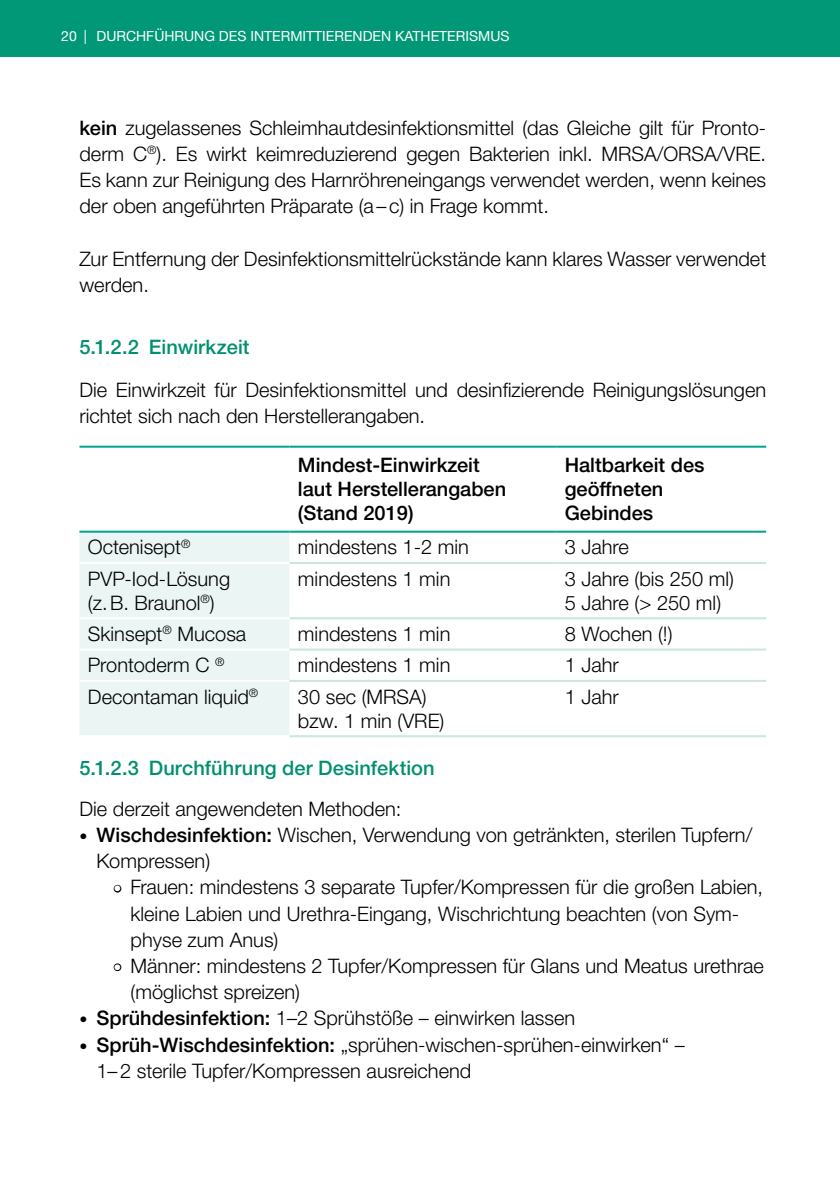
<style>
.page{position:relative;width:840px;height:1191px;background:#fff}
.page>*{position:absolute;margin:0;border:0;box-sizing:border-box;transform-origin:0 0}
.t1{font:300 20px/26.2px "Helvetica Neue LTW1 G";color:#000}
.t2{font:500 20px/24px "Helvetica Neue LTW1 G";color:#000}
.t3{font:500 20px "Helvetica Neue LTW1 G";letter-spacing:.005em;color:#009070}
.t4{font:14px "Helvetica Neue LTW1 G";color:#fff}
.s1{font-weight:500}
.s2{font-size:16px}
</style>
<div class="page">
<div style="left:0;top:0;width:839px;height:57px;background:#009877"></div>
<div style="left:79px;top:532px;width:210px;height:203px;background:#ebf5f3"></div>
<hr style="left:289px;top:562px;width:267px;height:2px;background:#cbe6de">
<hr style="left:556px;top:562px;width:209px;height:2px;background:#cbe6de">
<hr style="left:289px;top:617px;width:267px;height:2px;background:#cbe6de">
<hr style="left:556px;top:617px;width:209px;height:2px;background:#cbe6de">
<hr style="left:79px;top:648px;width:210px;height:2px;background:#fff">
<hr style="left:289px;top:648px;width:267px;height:2px;background:#cbe6de">
<hr style="left:556px;top:648px;width:209px;height:2px;background:#cbe6de">
<hr style="left:79px;top:680px;width:210px;height:2px;background:#fff">
<hr style="left:79px;top:562px;width:210px;height:2px;background:#fff">
<hr style="left:79px;top:617px;width:210px;height:2px;background:#fff">
<hr style="left:289px;top:680px;width:267px;height:2px;background:#cbe6de">
<hr style="left:556px;top:680px;width:209px;height:2px;background:#cbe6de">
<hr style="left:289px;top:735px;width:267px;height:2px;background:#cbe6de">
<hr style="left:556px;top:735px;width:209px;height:2px;background:#cbe6de">
<hr style="left:79px;top:446px;width:210px;height:2px;background:#00a38b">
<hr style="left:289px;top:446px;width:267px;height:2px;background:#00a38b">
<hr style="left:556px;top:446px;width:209px;height:2px;background:#00a38b">
<hr style="left:79px;top:530px;width:210px;height:2px;background:#00a38b">
<hr style="left:289px;top:530px;width:267px;height:2px;background:#00a38b">
<hr style="left:556px;top:530px;width:209px;height:2px;background:#00a38b">
<p class="t4" style="left:61px;top:28px;width:449px">20 | DURCHFÜHRUNG DES INTERMITTIERENDEN KATHETERISMUS</p>
<p class="t1" style="left:79px;top:115px;width:688px;text-align:justify"><span class="s1">kein</span> zugelassenes Schleimhautdesinfektionsmittel (das Gleiche gilt für Pronto&shy;derm C<sup>®</sup>). Es wirkt keimreduzierend gegen Bakterien inkl. MRSA/ORSA/VRE.<br>Es kann zur Reinigung des Harnröhreneingangs verwendet werden, wenn keines der oben angeführten Präparate (a–c) in Frage kommt.</p>
<p class="t1" style="left:79px;top:245px;width:688px">Zur Entfernung der Desinfektionsmittelrückstände kann klares Wasser verwendet werden.</p>
<p class="t3" style="left:79px;top:334px;width:171px">5.1.2.2 Einwirkzeit</p>
<p class="t1" style="left:79px;top:376px;width:688px">Die Einwirkzeit für Desinfektionsmittel und desinfizierende Reinigungslösungen richtet sich nach den Herstellerangaben.</p>
<p class="t2" style="left:298px;top:453px;width:210px">Mindest-Einwirkzeit laut Herstellerangaben (Stand 2019)</p>
<p class="t2" style="left:564px;top:453px;width:141px">Haltbarkeit des geöffneten<br>Gebindes</p>
<p class="t1" style="left:88px;top:534px;width:104px">Octenisept<sup>®</sup></p>
<p class="t1" style="left:298px;top:534px;width:172px">mindestens 1-2 min</p>
<p class="t1" style="left:564px;top:534px;width:66px">3 Jahre</p>
<p class="t1" style="left:88px;top:566px;width:144px;line-height:24px">PVP-Iod-Lösung (z.B. Braunol<sup>®</sup>)</p>
<p class="t1" style="left:298px;top:565px;width:154px">mindestens 1 min</p>
<p class="t1" style="left:564px;top:566px;width:171px;line-height:24px">3 Jahre (bis 250 ml)<br>5 Jahre (&gt; 250 ml)</p>
<p class="t1" style="left:88px;top:621px;width:160px">Skinsept<sup>®</sup> Mucosa</p>
<p class="t1" style="left:298px;top:621px;width:154px">mindestens 1 min</p>
<p class="t1" style="left:564px;top:621px;width:109px">8 Wochen (!)</p>
<p class="t1" style="left:88px;top:652px;width:138px">Prontoderm C <sup>®</sup></p>
<p class="t1" style="left:298px;top:652px;width:154px">mindestens 1 min</p>
<p class="t1" style="left:564px;top:652px;width:56px">1 Jahr</p>
<p class="t1" style="left:88px;top:683px;width:172px">Decontaman liquid<sup>®</sup></p>
<p class="t1" style="left:298px;top:684px;width:148px;line-height:24px">30 sec (MRSA) bzw. 1 min (VRE)</p>
<p class="t1" style="left:564px;top:683px;width:56px">1 Jahr</p>
<p class="t3" style="left:79px;top:756px;width:356px">5.1.2.3 Durchführung der Desinfektion</p>
<p class="t1" style="left:79px;top:795px;width:323px">Die derzeit angewendeten Methoden:</p>
<p class="t1" style="left:96px;top:821px;width:657px;text-indent:-17px"><span class="s2">•</span> <span class="s1">Wischdesinfektion:</span> Wischen, Verwendung von getränkten, sterilen Tupfern/<br>Kompressen)</p>
<p class="t1" style="left:130px;top:874px;width:633px;text-indent:-17px"><span class="s2">•</span> Frauen: mindestens 3 separate Tupfer/Kompressen für die großen Labien, kleine Labien und Urethra-Eingang, Wischrichtung beachten (von Sym&shy;physe zum Anus)</p>
<p class="t1" style="left:130px;top:952px;width:634px;text-indent:-17px"><span class="s2">•</span> Männer: mindestens 2 Tupfer/Kompressen für Glans und Meatus urethrae (möglichst spreizen)</p>
<p class="t1" style="left:79px;top:1005px;width:497px"><span class="s2">•</span> <span class="s1">Sprühdesinfektion:</span> 1–2 Sprühstöße – einwirken lassen</p>
<p class="t1" style="left:96px;top:1031px;width:589px;text-indent:-17px"><span class="s2">•</span> <span class="s1">Sprüh-Wischdesinfektion:</span> „sprühen-wischen-sprühen-einwirken“ –<br>1–2 sterile Tupfer/Kompressen ausreichend</p>
</div>
